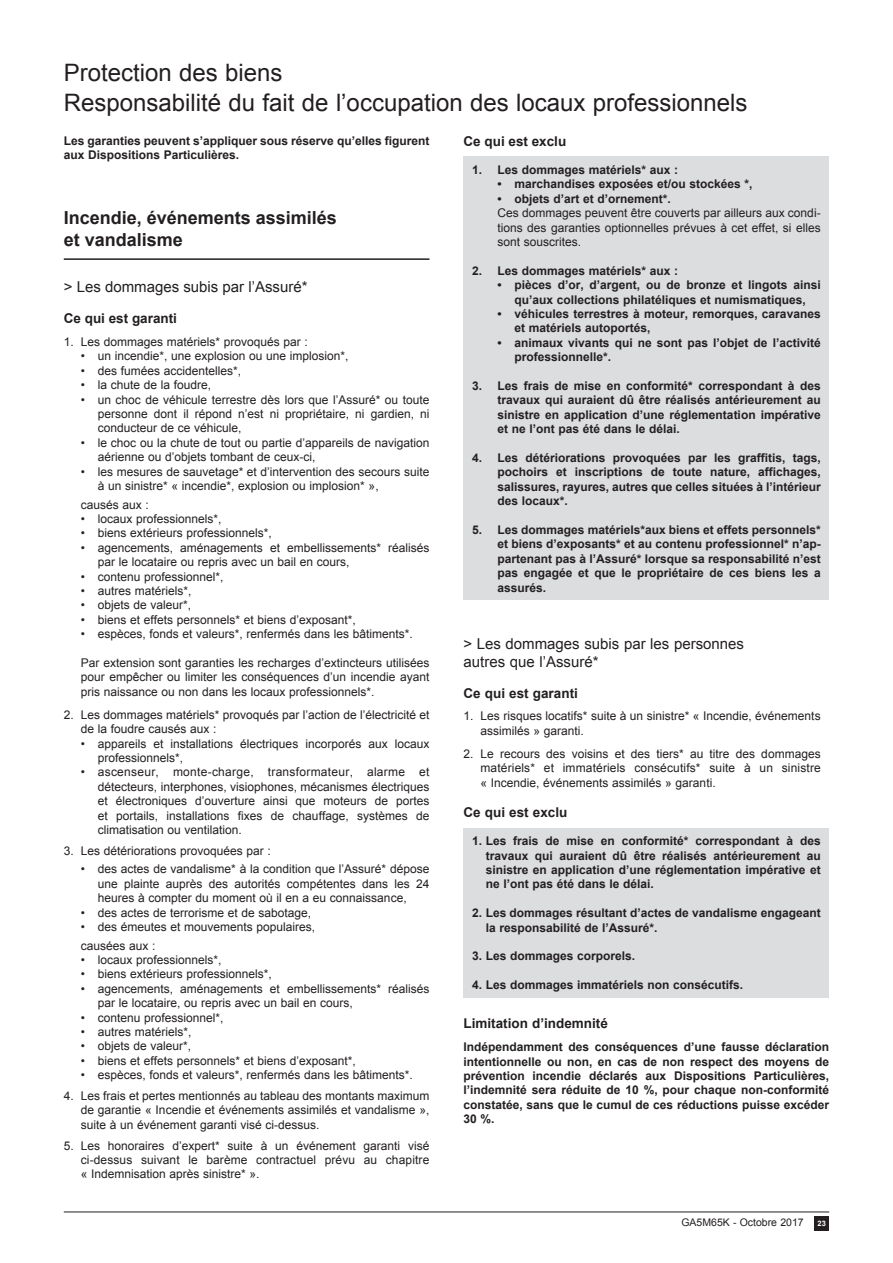
<style>
.page{position:relative;width:893px;height:1263px;background:#fff}
.page>*{position:absolute;margin:0;border:0;box-sizing:border-box;transform-origin:0 0}
.AF_Titre_général{font:24px/30px "Arial";color:#231f20}
.AF___sous_titre_text{font:700 18px/21.6px "Arial";color:#231f20}
.AF_texte_générale__2{font:15px/18px "Arial";color:#231f20}
.AF___sous_titre_text-2{font:15px "Arial";color:#231f20}
.AF_texte_générale__2-2{font:700 13.5px "Arial";color:#231f20}
.AF_sous-sous-titre{font:700 13.5px "Arial";color:#231f20}
.AF_texte_générale{font:12px/14.4px "Arial";color:#231f20}
.AF_texte_générale-2{font:700 12px/14.4px "Arial";color:#231f20;text-align:justify}
.AF_texte_générale__2-3{font:12px/14.4px "Arial";color:#231f20;text-align:justify}
.t1{font:10.5px "Arial";color:#231f20}
.t2{font:700 7.5px "Arial";color:#fff}
.s1{font-weight:700}
</style>
<div class="page">
<hr style="left:64px;top:1211px;width:765px;height:1px;background:#231f20">
<div style="left:814px;top:1216px;width:15px;height:15px;background:#231f20"></div>
<hr style="left:64px;top:258px;width:365px;height:2px;background:#231f20">
<div style="left:463px;top:157px;width:366px;height:443px;background:#dcdddf"></div>
<div style="left:463px;top:828px;width:366px;height:170px;background:#dcdddf"></div>
<p class="AF_Titre_général" style="left:64px;top:58px;width:685px">Protection des biens<br>Responsabilité du fait de l’occupation des locaux professionnels</p>
<p class="AF_texte_générale-2" style="left:64px;top:134px;width:367px">Les garanties peuvent s’appliquer sous réserve qu’elles figurent aux Dispositions Particulières.</p>
<p class="AF___sous_titre_text" style="left:64px;top:207px;width:275px">Incendie, événements assimilés et vandalisme</p>
<p class="AF___sous_titre_text-2" style="left:64px;top:277px;width:245px">&gt; Les dommages subis par l’Assuré*</p>
<p class="AF_sous-sous-titre" style="left:64px;top:309px;width:115px">Ce qui est garanti</p>
<p class="AF_texte_générale" style="left:64px;top:335px;width:246px">1. Les dommages matériels* provoqués par :</p>
<p class="AF_texte_générale" style="left:81px;top:349px;width:269px">• un incendie*, une explosion ou une implosion*,</p>
<p class="AF_texte_générale" style="left:81px;top:363px;width:162px">• des fumées accidentelles*,</p>
<p class="AF_texte_générale" style="left:81px;top:378px;width:132px">• la chute de la foudre,</p>
<p class="AF_texte_générale" style="left:98px;top:392px;width:333px;text-align:justify;text-indent:-17px">• un choc de véhicule terrestre dès lors que l’Assuré* ou toute personne dont il répond n’est ni propriétaire, ni gardien, ni conducteur de ce véhicule,</p>
<p class="AF_texte_générale" style="left:98px;top:435px;width:333px;text-indent:-17px">• le choc ou la chute de tout ou partie d’appareils de navigation aérienne ou d’objets tombant de ceux-ci,</p>
<p class="AF_texte_générale" style="left:98px;top:464px;width:333px;text-indent:-17px">• les mesures de sauvetage* et d’intervention des secours suite à un sinistre* « incendie*, explosion ou implosion* »,</p>
<p class="AF_texte_générale" style="left:81px;top:497px;width:70px">causés aux :</p>
<p class="AF_texte_générale" style="left:81px;top:512px;width:142px">• locaux professionnels*,</p>
<p class="AF_texte_générale" style="left:81px;top:526px;width:193px">• biens extérieurs professionnels*,</p>
<p class="AF_texte_générale" style="left:98px;top:540px;width:333px;text-indent:-17px">• agencements, aménagements et embellissements* réalisés par le locataire ou repris avec un bail en cours,</p>
<p class="AF_texte_générale" style="left:81px;top:569px;width:144px">• contenu professionnel*,</p>
<p class="AF_texte_générale" style="left:81px;top:584px;width:112px">• autres matériels*,</p>
<p class="AF_texte_générale" style="left:81px;top:598px;width:112px">• objets de valeur*,</p>
<p class="AF_texte_générale" style="left:81px;top:612px;width:277px">• biens et effets personnels* et biens d’exposant*,</p>
<p class="AF_texte_générale" style="left:81px;top:627px;width:334px">• espèces, fonds et valeurs*, renfermés dans les bâtiments*.</p>
<p class="AF_texte_générale" style="left:81px;top:656px;width:350px;text-align:justify">Par extension sont garanties les recharges d’extincteurs utilisées pour empêcher ou limiter les conséquences d’un incendie ayant pris naissance ou non dans les locaux professionnels*.</p>
<p class="AF_texte_générale__2-3" style="left:81px;top:707px;width:350px;text-indent:-17px">2. Les dommages matériels* provoqués par l’action de l’électricité et de la foudre causés aux :</p>
<p class="AF_texte_générale" style="left:98px;top:736px;width:333px;text-indent:-17px">• appareils et installations électriques incorporés aux locaux professionnels*,</p>
<p class="AF_texte_générale" style="left:98px;top:765px;width:333px;text-align:justify;text-indent:-17px">• ascenseur, monte-charge, transformateur, alarme et détecteurs, interphones, visiophones, mécanismes électriques et électroniques d’ouverture ainsi que moteurs de portes et portails, installations fixes de chauffage, systèmes de climatisation ou ventilation.</p>
<p class="AF_texte_générale__2-3" style="left:64px;top:843px;width:209px">3. Les détériorations provoquées par :</p>
<p class="AF_texte_générale" style="left:98px;top:862px;width:333px;text-align:justify;text-indent:-17px">• des actes de vandalisme* à la condition que l’Assuré* dépose une plainte auprès des autorités compétentes dans les 24 heures à compter du moment où il en a eu connaissance,</p>
<p class="AF_texte_générale" style="left:81px;top:905px;width:232px">• des actes de terrorisme et de sabotage,</p>
<p class="AF_texte_générale" style="left:81px;top:920px;width:236px">• des émeutes et mouvements populaires,</p>
<p class="AF_texte_générale" style="left:81px;top:938px;width:76px">causées aux :</p>
<p class="AF_texte_générale" style="left:81px;top:953px;width:142px">• locaux professionnels*,</p>
<p class="AF_texte_générale" style="left:81px;top:967px;width:193px">• biens extérieurs professionnels*,</p>
<p class="AF_texte_générale" style="left:98px;top:981px;width:333px;text-indent:-17px">• agencements, aménagements et embellissements* réalisés par le locataire, ou repris avec un bail en cours,</p>
<p class="AF_texte_générale" style="left:81px;top:1010px;width:144px">• contenu professionnel*,</p>
<p class="AF_texte_générale" style="left:81px;top:1025px;width:112px">• autres matériels*,</p>
<p class="AF_texte_générale" style="left:81px;top:1039px;width:112px">• objets de valeur*,</p>
<p class="AF_texte_générale" style="left:81px;top:1053px;width:277px">• biens et effets personnels* et biens d’exposant*,</p>
<p class="AF_texte_générale" style="left:81px;top:1068px;width:334px">• espèces, fonds et valeurs*, renfermés dans les bâtiments*.</p>
<p class="AF_texte_générale__2-3" style="left:81px;top:1089px;width:350px;text-indent:-17px">4. Les frais et pertes mentionnés au tableau des montants maximum de garantie « Incendie et événements assimilés et vandalisme », suite à un événement garanti visé ci-dessus.</p>
<p class="AF_texte_générale__2-3" style="left:81px;top:1138px;width:350px;text-indent:-17px">5. Les honoraires d’expert* suite à un événement garanti visé ci-dessus suivant le barème contractuel prévu au chapitre « Indemnisation après sinistre* ».</p>
<p class="AF_sous-sous-titre" style="left:463px;top:132px;width:104px">Ce qui est exclu</p>
<p class="AF_texte_générale-2" style="left:472px;top:163px;width:208px">1. Les dommages matériels* aux :</p>
<p class="AF_texte_générale-2" style="left:497px;top:177px;width:257px">• marchandises exposées et/ou stockées *,</p>
<p class="AF_texte_générale" style="left:497px;top:191px;width:325px"><span class="s1">• objets d’art et d’ornement*.<br></span>Ces dommages peuvent être couverts par ailleurs aux condi&shy;tions des garanties optionnelles prévues à cet effet, si elles sont souscrites.</p>
<p class="AF_texte_générale-2" style="left:472px;top:264px;width:208px">2. Les dommages matériels* aux :</p>
<p class="AF_texte_générale-2" style="left:497px;top:278px;width:325px;text-align:center">• pièces d’or, d’argent, ou de bronze et lingots ainsi qu’aux collections philatéliques et numismatiques,</p>
<p class="AF_texte_générale-2" style="left:514px;top:307px;width:308px;text-indent:-17px">• véhicules terrestres à moteur, remorques, caravanes et matériels autoportés,</p>
<p class="AF_texte_générale-2" style="left:514px;top:336px;width:308px;text-indent:-17px">• animaux vivants qui ne sont pas l’objet de l’activité professionnelle*.</p>
<p class="AF_texte_générale-2" style="left:497px;top:379px;width:325px;text-indent:-26px">3. Les frais de mise en conformité* correspondant à des travaux qui auraient dû être réalisés antérieurement au sinistre en application d’une réglementation impérative et ne l’ont pas été dans le délai.</p>
<p class="AF_texte_générale-2" style="left:497px;top:451px;width:325px;text-indent:-26px">4. Les détériorations provoquées par les graffitis, tags, pochoirs et inscriptions de toute nature, affichages, salissures, rayures, autres que celles situées à l’intérieur des locaux*.</p>
<p class="AF_texte_générale-2" style="left:497px;top:523px;width:325px;text-indent:-26px">5. Les dommages matériels*aux biens et effets personnels* et biens d’exposants* et au contenu professionnel* n’ap&shy;partenant pas à l’Assuré* lorsque sa responsabilité n’est pas engagée et que le propriétaire de ces biens les a assurés.</p>
<p class="AF_texte_générale__2" style="left:463px;top:635px;width:282px">&gt; Les dommages subis par les personnes autres que l’Assuré*</p>
<p class="AF_texte_générale__2-2" style="left:463px;top:684px;width:116px">Ce qui est garanti</p>
<p class="AF_texte_générale__2-3" style="left:480px;top:709px;width:342px;text-indent:-17px">1. Les risques locatifs* suite à un sinistre* « Incendie, événements assimilés » garanti.</p>
<p class="AF_texte_générale__2-3" style="left:480px;top:746px;width:342px;text-indent:-17px">2. Le recours des voisins et des tiers* au titre des dommages matériels* et immatériels consécutifs* suite à un sinistre « Incendie, événements assimilés » garanti.</p>
<p class="AF_texte_générale__2-2" style="left:463px;top:803px;width:105px">Ce qui est exclu</p>
<p class="AF_texte_générale-2" style="left:486px;top:834px;width:336px;text-indent:-14px">1. Les frais de mise en conformité* correspondant à des travaux qui auraient dû être réalisés antérieurement au sinistre en application d’une réglementation impérative et ne l’ont pas été dans le délai.</p>
<p class="AF_texte_générale-2" style="left:486px;top:906px;width:337px;text-indent:-14px">2. Les dommages résultant d’actes de vandalisme engageant la responsabilité de l’Assuré*.</p>
<p class="AF_texte_générale-2" style="left:472px;top:949px;width:165px">3. Les dommages corporels.</p>
<p class="AF_texte_générale-2" style="left:472px;top:978px;width:273px">4. Les dommages immatériels non consécutifs.</p>
<p class="AF_texte_générale__2-2" style="left:463px;top:1014px;width:146px">Limitation d’indemnité</p>
<p class="AF_texte_générale-2" style="left:463px;top:1040px;width:367px">Indépendamment des conséquences d’une fausse déclaration intentionnelle ou non, en cas de non respect des moyens de prévention incendie déclarés aux Dispositions Particulières, l’indemnité sera réduite de 10 %, pour chaque non-conformité constatée, sans que le cumul de ces réductions puisse excéder 30 %.</p>
<p class="t1" style="left:681px;top:1215px;width:124px">GA5M65K - Octobre 2017</p>
<p class="t2" style="left:818px;top:1219px;width:10px">23</p>
</div>
